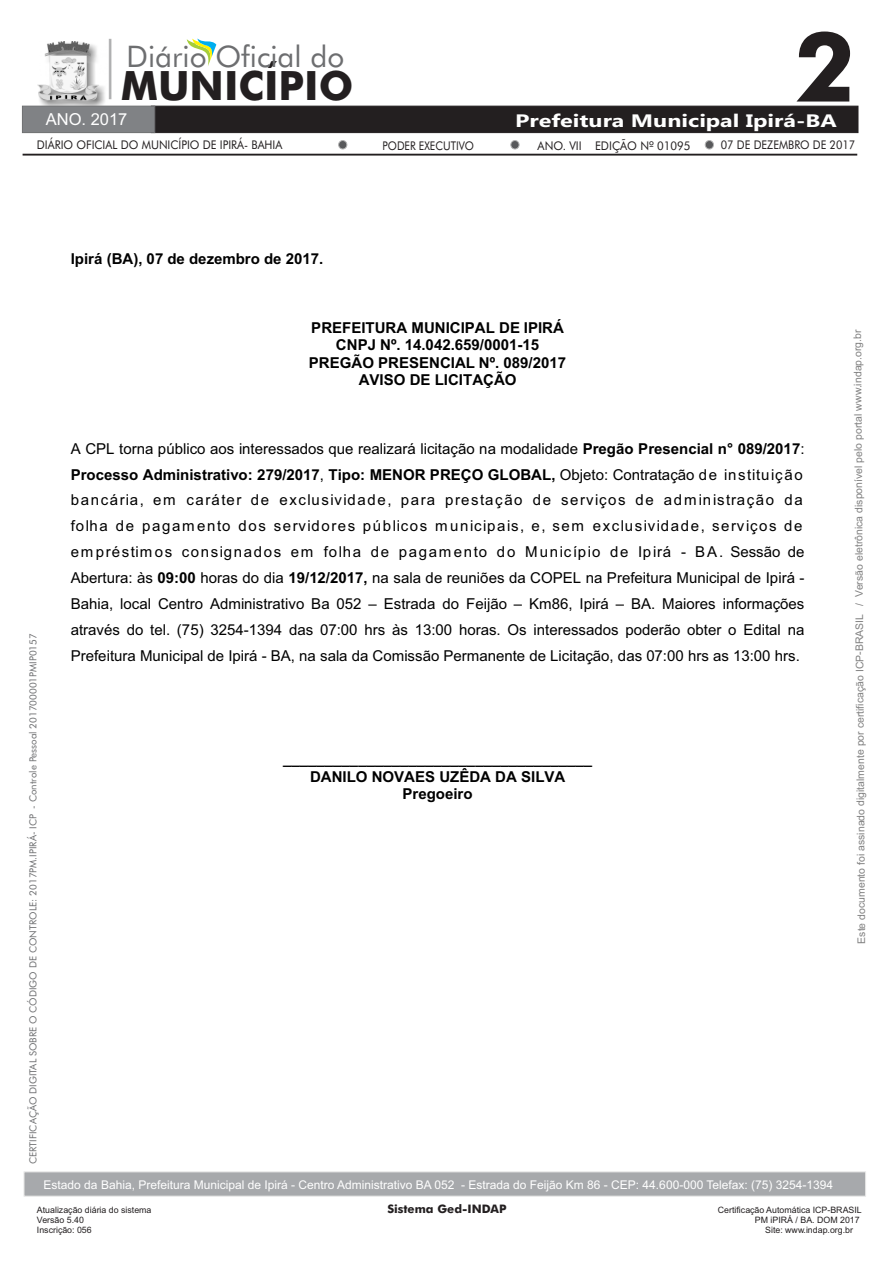
<style>
.page{position:relative;width:893px;height:1263px;background:#fff}
.page>*{position:absolute;margin:0;border:0;box-sizing:border-box;transform-origin:0 0}
.t1{font:700 96.9px "Futura BT";color:#231f20}
.t2{font:700 40.5px "Futura BT";color:#231f20}
.t3{font:29.7px "Futura BT";color:#6d6e70}
.t4{font:700 18px "Gadugi";color:#fff;scale:1.3 1}
.t5{font:16.5px "Arial";color:#fff}
.t6{font:15px/25.8px "Arial";color:#000}
.t7{font:700 15px/17.2px "Arial";color:#000;text-align:center}
.t8{font:12px "Arial";color:#fff}
.t9{font:12px "Futura BT";color:#231f20;scale:.92 1}
.t10{font:12px "Futura BT";color:#231f20;scale:.94 1}
.t11{font:12px "Futura BT";color:#231f20;scale:.91 1}
.t12{font:12px "Futura BT";color:#231f20;scale:.88 1}
.t13{font:700 11.7px "Futura BT";color:#231f20}
.t14{font:10.5px "Arial";letter-spacing:-.005em;color:#818181}
.t15{font:9.75px "Futura BT";color:#6d6e70}
.t16{font:8.85px "Arial";color:#231f20}
.s1{font-weight:700}
</style>
<div class="page">
<img style="left:37px;top:42px;width:71px;height:64px">
<svg style="left:187px;top:38px;width:29px;height:28px"></svg>
<svg style="left:23px;top:154px;width:834px;height:1px"></svg>
<svg style="left:109px;top:39px;width:2px;height:60px"></svg>
<svg style="left:22px;top:106px;width:836px;height:27px;background:#322f30"></svg>
<div style="left:338px;top:140px;width:9px;height:9px;background:#58595b;border:1px solid #b3b3b3;border-radius:50%"></div>
<div style="left:511px;top:140px;width:8px;height:9px;background:#58595b;border:1px solid #b3b3b3;border-radius:50%"></div>
<div style="left:705px;top:140px;width:9px;height:9px;background:#58595b;border:1px solid #b3b3b3;border-radius:50%"></div>
<svg style="left:24px;top:1171px;width:842px;height:25px;background:#abadb0"></svg>
<h3 class="t3" style="left:126px;top:44px;width:219px">Diário Oficial do</h3>
<h2 class="t2" style="left:121px;top:69px;width:234px">MUNICÍPIO</h2>
<h1 class="t1" style="left:795px;top:28px;width:62px">2</h1>
<p class="t5" style="left:46px;top:113px;width:83px">ANO. 2017</p>
<p class="t4" style="left:515px;top:114px;width:249px">Prefeitura Municipal Ipirá-BA</p>
<p class="t9" style="left:37px;top:140px;width:268px">DIÁRIO OFICIAL DO MUNICÍPIO DE IPIRÁ- BAHIA</p>
<p class="t12" style="left:382px;top:141px;width:105px">PODER EXECUTIVO</p>
<p class="t10" style="left:538px;top:141px;width:164px">ANO. VII EDIÇÃO Nº 01095</p>
<p class="t11" style="left:721px;top:140px;width:149px">07 DE DEZEMBRO DE 2017</p>
<p class="t7" style="left:71px;top:252px;width:254px">Ipirá (BA), 07 de dezembro de 2017.</p>
<p class="t15" style="left:29px;top:1164px;width:532px;rotate:-90deg">CERTIFICAÇÃO DIGITAL SOBRE O CÓDIGO DE CONTROLE: 2017PM.IPIRÁ- ICP - Controle Pessoal 201700001PMIP0157</p>
<p class="t7" style="left:309px;top:321px;width:259px">PREFEITURA MUNICIPAL DE IPIRÁ<br>CNPJ Nº. 14.042.659/0001-15<br>PREGÃO PRESENCIAL Nº. 089/2017<br>AVISO DE LICITAÇÃO</p>
<p class="t6" style="left:71px;top:437px;width:735px">A CPL torna público aos interessados que realizará licitação na modalidade <span class="s1">Pregão Presencial n° 089/2017</span>:<br><span class="s1">Processo Administrativo: 279/2017</span>, <span class="s1">Tipo: MENOR PREÇO GLOBAL,</span> Objeto: Contratação de instituição bancária, em caráter de exclusividade, para prestação de serviços de administração da folha de pagamento dos servidores públicos municipais, e, sem exclusividade, serviços de empréstimos consignados em folha de pagamento do Município de Ipirá - BA. Sessão de Abertura: às <span class="s1">09:00</span> horas do dia <span class="s1">19/12/2017,</span> na sala de reuniões da COPEL na Prefeitura Municipal de Ipirá - Bahia, local Centro Administrativo Ba 052 – Estrada do Feijão – Km86, Ipirá – BA. Maiores informações através do tel. (75) 3254-1394 das 07:00 hrs às 13:00 horas. Os interessados poderão obter o Edital na Prefeitura Municipal de Ipirá - BA, na sala da Comissão Permanente de Licitação, das 07:00 hrs as 13:00 hrs.</p>
<p class="t7" style="left:283px;top:752px;width:311px">_____________________________________<br>DANILO NOVAES UZÊDA DA SILVA<br>Pregoeiro</p>
<p class="t8" style="left:44px;top:1181px;width:791px">Estado da Bahia, Prefeitura Municipal de Ipirá - Centro Administrativo BA 052 - Estrada do Feijão Km 86 - CEP: 44.600-000 Telefax: (75) 3254-1394</p>
<p class="t14" style="left:854px;top:605px;width:278px;rotate:-90deg">/ Versão eletrônica disponível pelo portal www.indap.org.br</p>
<p class="t14" style="left:856px;top:944px;width:331px;rotate:-90deg">Este documento foi assinado digitalmente por certificação ICP BRASIL</p>
<p class="t14" style="left:856px;top:655px;width:5px;rotate:-90deg">-</p>
<p class="t16" style="left:37px;top:1206px;width:116px">Atualização diária do sistema</p>
<p class="t13" style="left:387px;top:1204px;width:121px">Sistema Ged-INDAP</p>
<p class="t16" style="left:718px;top:1206px;width:145px">Certificação Automática ICP-BRASIL</p>
<p class="t16" style="left:37px;top:1217px;width:49px">Versão 5.40</p>
<p class="t16" style="left:755px;top:1217px;width:106px">PM iPIRÁ / BA. DOM 2017</p>
<p class="t16" style="left:37px;top:1227px;width:56px">Inscrição: 056</p>
<p class="t16" style="left:765px;top:1227px;width:89px">Site: www.indap.org.br</p>
</div>
